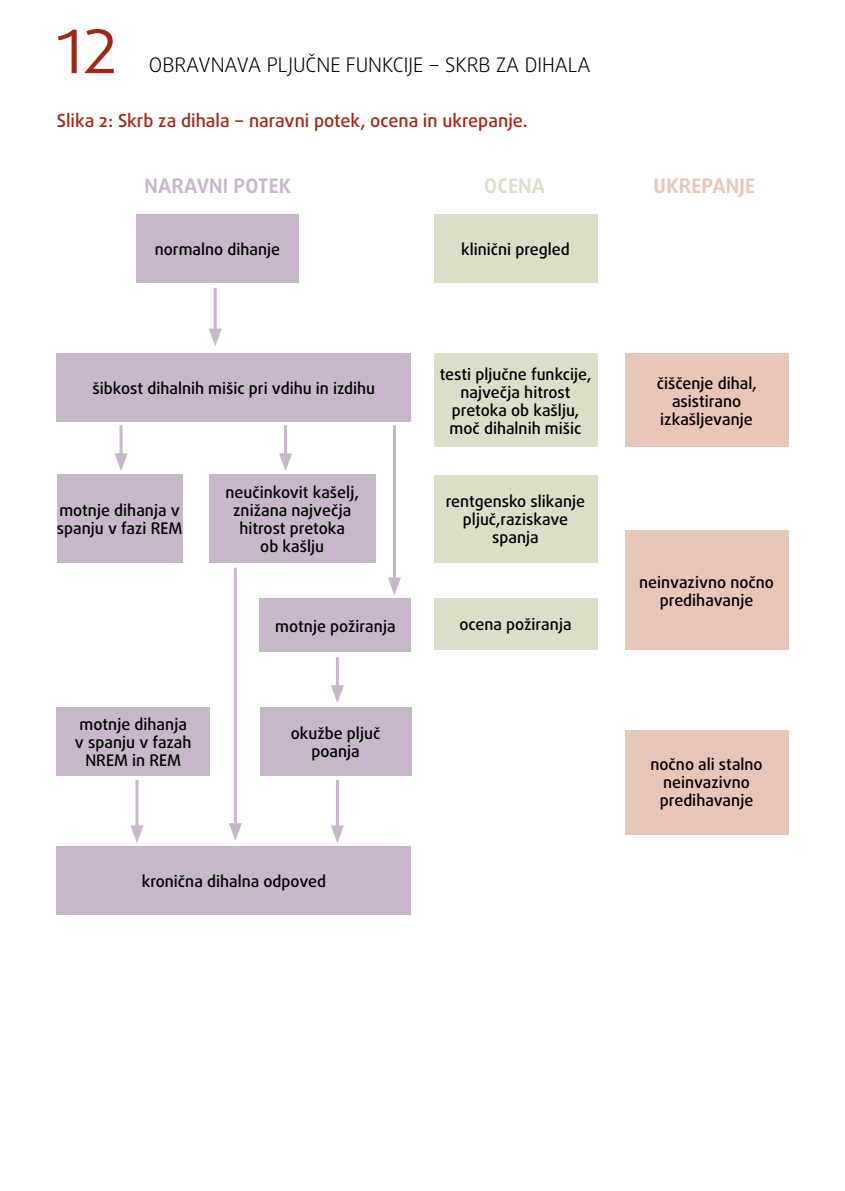
<style>
.page{position:relative;width:845px;height:1191px;background:#fff}
.page>*{position:absolute;margin:0;border:0;box-sizing:border-box;transform-origin:0 0}
.t1{font:60px "Daxline Pro";color:#a22717}
.t2{font:300 20px "Daxline Pro";color:#000}
.t3{font:700 20px "Daxline Pro";letter-spacing:.01em;color:#c8b7cb}
.t4{font:700 20px "Daxline Pro";letter-spacing:.01em;color:#e7c5b7}
.t5{font:700 20px "Daxline Pro";letter-spacing:.01em;color:#d9e0c7}
.t6{font:500 18px "Daxline Pro";color:#a22717}
.t7{font:500 16px/18px "Daxline Pro";color:#000;text-align:center}
</style>
<div class="page">
<div style="left:136px;top:214px;width:163px;height:68px;background:#c8b7cb"></div>
<div style="left:434px;top:214px;width:163px;height:68px;background:#d9e0c7"></div>
<div style="left:434px;top:353px;width:163px;height:94px;background:#d9e0c7"></div>
<div style="left:434px;top:475px;width:163px;height:88px;background:#d9e0c7"></div>
<div style="left:434px;top:598px;width:163px;height:51px;background:#d9e0c7"></div>
<div style="left:57px;top:354px;width:354px;height:68px;background:#c8b7cb"></div>
<div style="left:57px;top:475px;width:126px;height:88px;background:#c8b7cb"></div>
<div style="left:209px;top:475px;width:166px;height:88px;background:#c8b7cb"></div>
<div style="left:57px;top:707px;width:153px;height:68px;background:#c8b7cb"></div>
<div style="left:260px;top:707px;width:151px;height:68px;background:#c8b7cb"></div>
<div style="left:260px;top:598px;width:151px;height:54px;background:#c8b7cb"></div>
<div style="left:57px;top:847px;width:354px;height:68px;background:#c8b7cb"></div>
<div style="left:625px;top:353px;width:163px;height:94px;background:#e7c5b7"></div>
<div style="left:625px;top:530px;width:163px;height:120px;background:#e7c5b7"></div>
<div style="left:625px;top:730px;width:163px;height:104px;background:#e7c5b7"></div>
<hr style="left:214px;top:288px;width:3px;height:46px;background:#c8b7cb">
<svg style="left:209px;top:328px;width:13px;height:18px"></svg>
<hr style="left:120px;top:425px;width:3px;height:34px;background:#c8b7cb">
<svg style="left:115px;top:453px;width:13px;height:18px"></svg>
<hr style="left:284px;top:425px;width:3px;height:34px;background:#c8b7cb">
<svg style="left:279px;top:453px;width:13px;height:18px"></svg>
<hr style="left:234px;top:567px;width:3px;height:261px;background:#c8b7cb">
<svg style="left:229px;top:823px;width:13px;height:18px"></svg>
<hr style="left:336px;top:657px;width:3px;height:34px;background:#c8b7cb">
<svg style="left:331px;top:685px;width:13px;height:18px"></svg>
<hr style="left:336px;top:780px;width:3px;height:51px;background:#c8b7cb">
<svg style="left:331px;top:825px;width:13px;height:18px"></svg>
<hr style="left:135px;top:780px;width:3px;height:51px;background:#c8b7cb">
<svg style="left:130px;top:825px;width:13px;height:18px"></svg>
<hr style="left:393px;top:425px;width:3px;height:158px;background:#c8b7cb">
<svg style="left:388px;top:577px;width:13px;height:18px"></svg>
<h1 class="t1" style="left:57px;top:12px;width:62px">12</h1>
<p class="t2" style="left:149px;top:52px;width:443px">OBRAVNAVA PLJUČNE FUNKCIJE − SKRB ZA DIHALA</p>
<p class="t6" style="left:57px;top:109px;width:472px">Slika 2: Skrb za dihala − naravni potek, ocena in ukrepanje.</p>
<p class="t3" style="left:144px;top:173px;width:148px">NARAVNI POTEK</p>
<p class="t5" style="left:484px;top:173px;width:62px">OCENA</p>
<p class="t4" style="left:653px;top:173px;width:103px">UKREPANJE</p>
<p class="t7" style="left:155px;top:240px;width:127px">normalno dihanje</p>
<p class="t7" style="left:461px;top:240px;width:110px">klinični pregled</p>
<p class="t7" style="left:93px;top:379px;width:284px">šibkost dihalnih mišic pri vdihu in izdihu</p>
<p class="t7" style="left:57px;top:501px;width:127px;text-align:left">motnje dihanja v spanju v fazi REM</p>
<p class="t7" style="left:225px;top:483px;width:135px">neučinkovit kašelj, znižana največja hitrost pretoka<br>ob kašlju</p>
<p class="t7" style="left:275px;top:617px;width:122px">motnje požiranja</p>
<p class="t7" style="left:75px;top:715px;width:118px">motnje dihanja v spanju v fazah<br>NREM in REM</p>
<p class="t7" style="left:291px;top:724px;width:91px">okužbe pljuč poanja</p>
<p class="t7" style="left:142px;top:872px;width:186px">kronična dihalna odpoved</p>
<p class="t7" style="left:440px;top:365px;width:153px">testi pljučne funkcije, največja hitrost pretoka ob kašlju, moč dihalnih mišic</p>
<p class="t7" style="left:446px;top:492px;width:141px">rentgensko slikanje pljuč,raziskave spanja</p>
<p class="t7" style="left:459px;top:615px;width:114px">ocena požiranja</p>
<p class="t7" style="left:657px;top:374px;width:101px">čiščenje dihal, asistirano izkašljevanje</p>
<p class="t7" style="left:639px;top:573px;width:136px">neinvazivno nočno predihavanje</p>
<p class="t7" style="left:650px;top:756px;width:114px">nočno ali stalno neinvazivno predihavanje</p>
</div>
